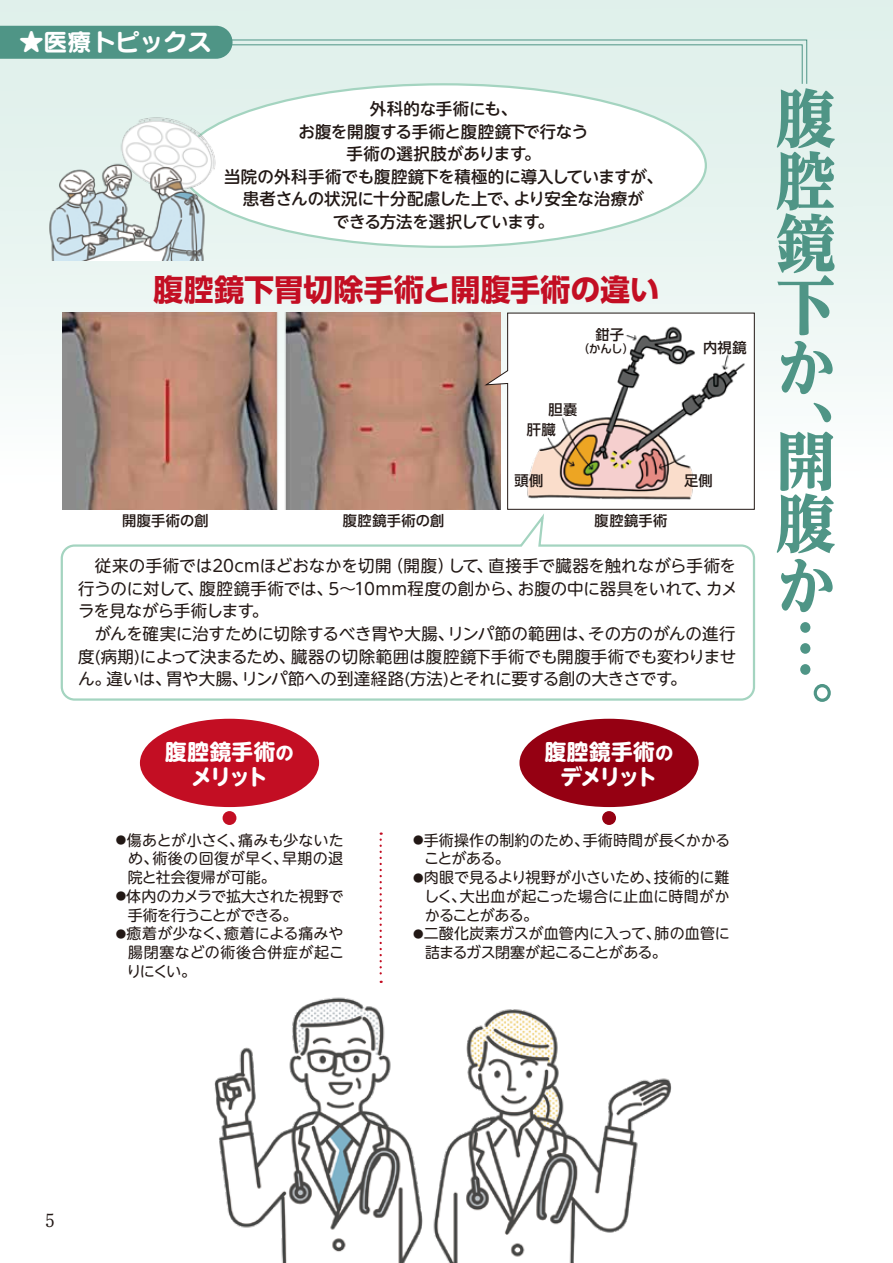
<style>
.page{position:relative;width:893px;height:1263px;background:#fff}
.page>*{position:absolute;margin:0;border:0;box-sizing:border-box;transform-origin:0 0}
.t1{font:800 63px/62.4px "UD Reimin Pr 6 N";color:#4f9586;text-align:justify;scale:.95 1}
.t2{font:800 60px "UD Reimin Pr 6 N";color:#4f9586;scale:1.05 1}
.t3{font:700 30px "UD Shin Go Pr 6 N";letter-spacing:-.01em;color:#c30e23}
.t4{font:24px "Seurat Pro B";color:#fff}
.t5{font:700 21.6px/25.2px "UD Shin M Go Pr 6 N";letter-spacing:-.045em;color:#fff;text-align:center}
.t6{font:700 21.6px/25.2px "UD Shin M Go Pr 6 N";letter-spacing:.01em;color:#fff;text-align:center}
.t7{font:700 18px "Futo Min A101 Pro";color:#221815}
.t8{font:16.5px/22.5px "UD Shin M Go Pr 6 N";letter-spacing:-.005em;color:#221815}
.t9{font:500 16.5px/22.5px "UD Shin M Go Pr 6 N";letter-spacing:-.01em;color:#221815;text-align:center}
.t10{font:15px/18.8px "UD Shin M Go Pr 6 N";color:#221815;text-align:justify}
.t11{font:15px/18.8px "UD Shin M Go Pr 6 N";letter-spacing:-.05em;color:#221815}
.t12{font:500 14.25px/19.6px "UD Shin Go Pr 6 N";letter-spacing:.02em;color:#221815}
.t13{font:500 11.4px "UD Shin Go Pr 6 N";color:#221815}
.s1{font-size:18.3px}
.s2{font-size:10.5px}
</style>
<div class="page">
<div style="left:0;top:0;width:893px;height:492px;background:linear-gradient(to bottom,#dbeee8,#fbfdfc)"></div>
<img style="left:62px;top:313px;width:423px;height:196px">
<svg style="left:485px;top:313px;width:270px;height:196px"></svg>
<svg style="left:60px;top:509px;width:696px;height:192px"></svg>
<div style="left:181px;top:84px;width:525px;height:163px;background:#fff;border-radius:50%"></div>
<svg style="left:0;top:26px;width:807px;height:59px"></svg>
<img style="left:521px;top:323px;width:230px;height:180px">
<div style="left:223px;top:811px;width:13px;height:14px;background:#c30e23;border-radius:50%"></div>
<div style="left:140px;top:719px;width:179px;height:88px;background:#c30e23;border-radius:50%"></div>
<svg style="left:380px;top:832px;width:2px;height:151px"></svg>
<div style="left:602px;top:811px;width:14px;height:14px;background:#950012;border-radius:50%"></div>
<div style="left:519px;top:719px;width:180px;height:88px;background:#950012;border-radius:50%"></div>
<img style="left:46px;top:111px;width:175px;height:150px">
<img style="left:214px;top:997px;width:458px;height:266px">
<h3 class="t4" style="left:19px;top:25px;width:193px">★医療トピックス</h3>
<p class="t9" style="left:224px;top:97px;width:440px">外科的な手術にも、<br>お腹を開腹する手術と腹腔鏡下で行なう<br>手術の選択肢があります。<br>当院の外科手術でも腹腔鏡下を積極的に導入していますが、患者さんの状況に十分配慮した上で、より安全な治療が<br>できる方法を選択しています。</p>
<h3 class="t3" style="left:153px;top:265px;width:508px">腹腔鏡下胃切除手術と開腹手術の違い</h3>
<p class="t12" style="left:596px;top:324px;width:30px">鉗子</p>
<p class="t13" style="left:572px;top:340px;width:64px">　（かんし）</p>
<p class="t12" style="left:703px;top:337px;width:45px">内視鏡</p>
<p class="t12" style="left:122px;top:510px;width:88px">開腹手術の創</p>
<p class="t12" style="left:527px;top:400px;width:52px;text-indent:22px">胆嚢肝臓</p>
<p class="t12" style="left:515px;top:471px;width:30px">頭側</p>
<p class="t12" style="left:684px;top:471px;width:30px">足側</p>
<p class="t12" style="left:343px;top:510px;width:103px">腹腔鏡手術の創</p>
<p class="t12" style="left:594px;top:510px;width:74px">腹腔鏡手術</p>
<p class="t8" style="left:78px;top:554px;width:661px">　従来の手術では20cmほどおなかを切開（開腹）して、直接手で臓器を触れながら手術を行うのに対して、腹腔鏡手術では、5～10mm程度の創から、お腹の中に器具をいれて、カメラを見ながら手術します。<br>　がんを確実に治すために切除するべき胃や大腸、リンパ節の範囲は、その方のがんの進行度(病期)によって決まるため、臓器の切除範囲は腹腔鏡下手術でも開腹手術でも変わりません。違いは、胃や大腸、リンパ節への到達経路(方法)とそれに要する創の大きさです。</p>
<h3 class="t6" style="left:165px;top:737px;width:130px">腹腔鏡手術<span class="s1">の</span>メリット</h3>
<p class="t10" style="left:128px;top:830px;width:218px;text-indent:-12px"><span class="s2">●</span>傷あとが小さく、痛みも少ないため、術後の回復が早く、早期の退院と社会復帰が可能。</p>
<p class="t11" style="left:128px;top:886px;width:217px;text-indent:-12px"><span class="s2">●</span>体内のカメラで拡大された視野で手術を行うことができる。</p>
<p class="t10" style="left:126px;top:923px;width:219px;text-indent:-11px"><span class="s2">●</span>癒着が少なく、癒着による痛みや腸閉塞などの術後合併症が起こりにくい。</p>
<h3 class="t5" style="left:545px;top:737px;width:130px">腹腔鏡手術<span class="s1">の</span>デメリット</h3>
<p class="t10" style="left:424px;top:830px;width:307px;text-indent:-11px"><span class="s2">●</span>手術操作の制約のため、手術時間が長くかかることがある。</p>
<p class="t10" style="left:424px;top:867px;width:307px;text-indent:-11px"><span class="s2">●</span>肉眼で見るより視野が小さいため、技術的に難しく、大出血が起こった場合に止血に時間がかかることがある。</p>
<p class="t10" style="left:425px;top:923px;width:306px;text-indent:-12px"><span class="s2">●</span>二酸化炭素ガスが血管内に入って、肺の血管に詰まるガス閉塞が起こることがある。</p>
<h1 class="t1" style="left:776px;top:87px;width:64px">腹腔鏡下か、</h1>
<h1 class="t1" style="left:776px;top:429px;width:64px">開腹か</h1>
<h2 class="t2" style="left:855px;top:617px;width:61px;rotate:90deg">…</h2>
<h1 class="t1" style="left:776px;top:679px;width:59px">。</h1>
<p class="t7" style="left:45px;top:1206px;width:11px">5</p>
</div>
